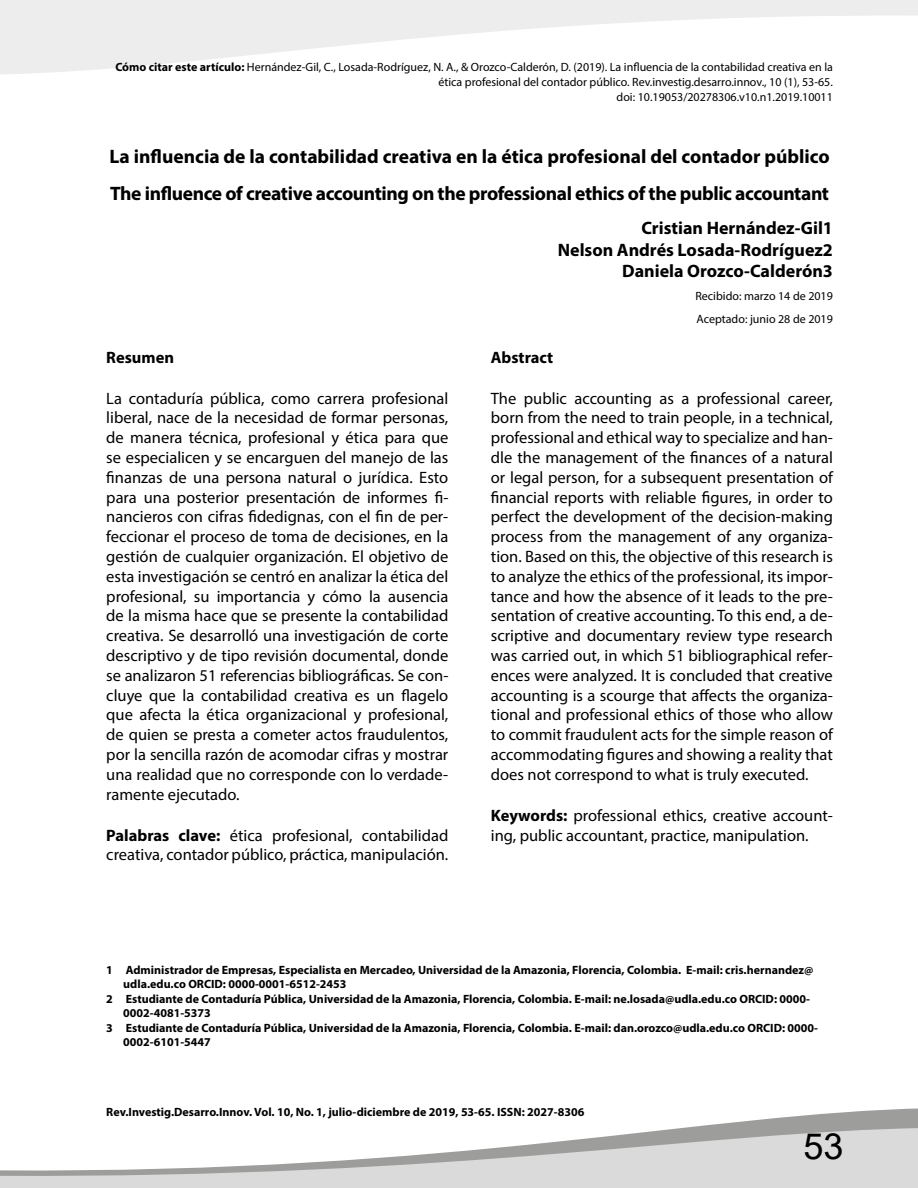
<style>
.page{position:relative;width:918px;height:1188px;background:#fff}
.page>*{position:absolute;margin:0;border:0;box-sizing:border-box;transform-origin:0 0}
.t1{font:36px "Arial";color:#000}
.t2{font:700 19.5px/36.2px "Myriad Pro";letter-spacing:-.02em;color:#000}
.t3{font:700 18px/21.6px "Myriad Pro";color:#000;text-align:right}
.t4{font:16.5px/19.8px "Myriad Pro";color:#000;text-align:justify}
.t5{font:700 16.5px "Myriad Pro";color:#000}
.t6{font:700 12px "Myriad Pro";color:#000}
.t7{font:12px/15px "Myriad Pro";color:#000;text-align:right}
.s1{font-weight:700}
</style>
<div class="page">
<svg style="left:0;top:0;width:918px;height:74px;fill:#ededed"></svg>
<svg style="left:683px;top:1108px;width:235px;height:20px;fill:#9d9d9c"></svg>
<svg style="left:0;top:1128px;width:918px;height:60px;fill:#dadada"></svg>
<p class="t7" style="left:115px;top:59px;width:719px"><span class="s1">Cómo citar este artículo:</span> Hernández-Gil, C., Losada-Rodríguez, N. A., &amp; Orozco-Calderón, D. (2019). La influencia de la contabilidad creativa en la ética profesional del contador público. Rev.investig.desarro.innov., 10 (1), 53-65.<br>doi: 10.19053/20278306.v10.n1.2019.10011</p>
<p class="t2" style="left:110px;top:138px;width:722px">La influencia de la contabilidad creativa en la ética profesional del contador público<br>The influence of creative accounting on the professional ethics of the public accountant</p>
<p class="t3" style="left:558px;top:217px;width:277px">Cristian Hernández-Gil1<br>Nelson Andrés Losada-Rodríguez2<br>Daniela Orozco-Calderón3</p>
<p class="t7" style="left:695px;top:284px;width:139px;line-height:23px;text-align:left">Recibido: marzo 14 de 2019<br>Aceptado: junio 28 de 2019</p>
<p class="t5" style="left:106px;top:346px;width:69px">Resumen</p>
<p class="t4" style="left:106px;top:388px;width:344px">La contaduría pública, como carrera profesional liberal, nace de la necesidad de formar personas, de manera técnica, profesional y ética para que se especialicen y se encarguen del manejo de las finanzas de una persona natural o jurídica. Esto para una posterior presentación de informes fi&shy;nancieros con cifras fidedignas, con el fin de per&shy;feccionar el proceso de toma de decisiones, en la gestión de cualquier organización. El objetivo de esta investigación se centró en analizar la ética del profesional, su importancia y cómo la ausencia de la misma hace que se presente la contabilidad creativa. Se desarrolló una investigación de corte descriptivo y de tipo revisión documental, donde se analizaron 51 referencias bibliográficas. Se con&shy;cluye que la contabilidad creativa es un flagelo que afecta la ética organizacional y profesional, de quien se presta a cometer actos fraudulentos, por la sencilla razón de acomodar cifras y mostrar una realidad que no corresponde con lo verdade&shy;ramente ejecutado.</p>
<p class="t4" style="left:106px;top:825px;width:344px"><span class="s1">Palabras clave:</span> ética profesional, contabilidad creativa, contador público, práctica, manipulación.</p>
<p class="t5" style="left:491px;top:346px;width:64px">Abstract</p>
<p class="t4" style="left:491px;top:388px;width:344px">The public accounting as a professional career, born from the need to train people, in a technical, professional and ethical way to specialize and han&shy;dle the management of the finances of a natural or legal person, for a subsequent presentation of financial reports with reliable figures, in order to perfect the development of the decision-making process from the management of any organiza&shy;tion. Based on this, the objective of this research is to analyze the ethics of the professional, its impor&shy;tance and how the absence of it leads to the pre&shy;sentation of creative accounting. To this end, a de&shy;scriptive and documentary review type research was carried out, in which 51 bibliographical refer&shy;ences were analyzed. It is concluded that creative accounting is a scourge that affects the organiza&shy;tional and professional ethics of those who allow to commit fraudulent acts for the simple reason of accommodating figures and showing a reality that does not correspond to what is truly executed.</p>
<p class="t4" style="left:491px;top:805px;width:344px"><span class="s1">Keywords:</span> professional ethics, creative account&shy;ing, public accountant, practice, manipulation.</p>
<p class="t6" style="left:106px;top:962px;width:709px">1 Administrador de Empresas, Especialista en Mercadeo, Universidad de la Amazonia, Florencia, Colombia. E-mail: cris.hernandez@</p>
<p class="t6" style="left:123px;top:977px;width:225px">udla.edu.co ORCID: 0000-0001-6512-2453</p>
<p class="t6" style="left:106px;top:991px;width:705px">2 Estudiante de Contaduría Pública, Universidad de la Amazonia, Florencia, Colombia. E-mail: ne.losada@udla.edu.co ORCID: 0000-</p>
<p class="t6" style="left:123px;top:1005px;width:89px">0002-4081-5373</p>
<p class="t6" style="left:106px;top:1020px;width:713px">3 Estudiante de Contaduría Pública, Universidad de la Amazonia, Florencia, Colombia. E-mail: dan.orozco@udla.edu.co ORCID: 0000-</p>
<p class="t6" style="left:123px;top:1034px;width:89px">0002-6101-5447</p>
<p class="t6" style="left:106px;top:1104px;width:480px">Rev.Investig.Desarro.Innov. Vol. 10, No. 1, julio-diciembre de 2019, 53-65. ISSN: 2027-8306</p>
<h1 class="t1" style="left:803px;top:1122px;width:42px">53</h1>
</div>
